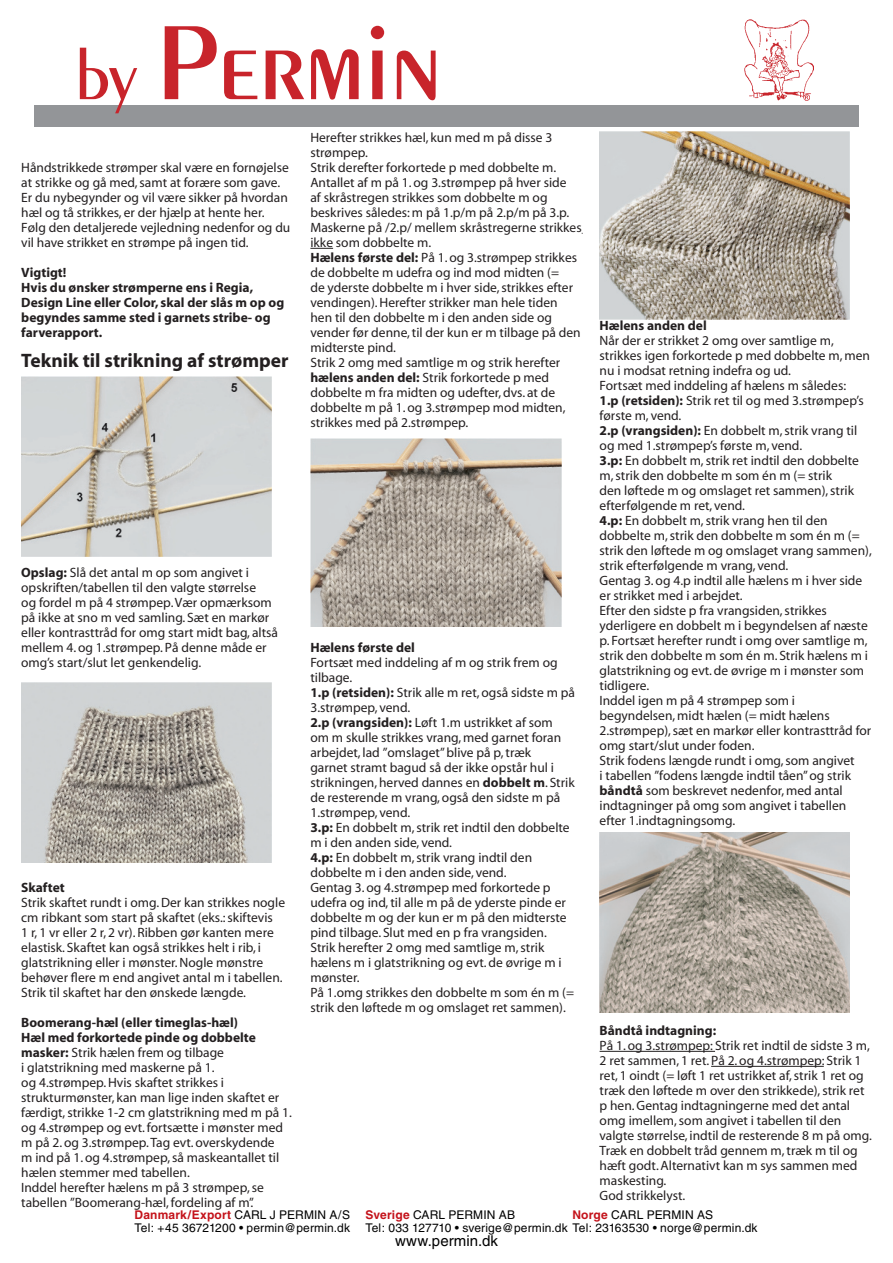
<style>
.page{position:relative;width:893px;height:1263px;background:#fff}
.page>*{position:absolute;margin:0;border:0;box-sizing:border-box;transform-origin:0 0}
.t1{font:112.5px "Penguin Plain";color:#c8242b}
.t2{font:700 19.5px "Myriad";color:#231f20}
.t3{font:15px "Helvetica";letter-spacing:.005em;color:#000}
.t4{font:13.5px/15px "Myriad";color:#231f20}
.t5{font:700 13.5px/15px "Myriad";color:#231f20}
.t6{font:12px "Helvetica";letter-spacing:.01em;color:#000}
.t7{font:700 12px "Helvetica";letter-spacing:.015em;color:#c4121a}
.s1{font-size:72px}
.s2{font-weight:700}
.s3{font-weight:400;color:#000}
.s4{font-weight:700;color:#c4121a}
</style>
<div class="page">
<div style="left:34px;top:106px;width:825px;height:21px;background:#939598"></div>
<img style="left:745px;top:20px;width:68px;height:80px">
<svg style="left:310px;top:248px;width:23px;height:1px"></svg>
<hr style="left:600px;top:1051px;width:115px;height:1px;background:#231f20">
<hr style="left:711px;top:1066px;width:113px;height:1px;background:#231f20">
<img style="left:600px;top:832px;width:249px;height:180px">
<img style="left:600px;top:132px;width:249px;height:188px">
<img style="left:310px;top:439px;width:251px;height:188px">
<img style="left:21px;top:682px;width:250px;height:180px">
<img style="left:21px;top:376px;width:250px;height:180px">
<h1 class="t1" style="left:76px;top:-4px;width:368px"><span class="s1">by</span> Permin</h1>
<p class="t4" style="left:310px;top:131px;width:273px">Herefter strikkes hæl, kun med m på disse 3 strømpep.<br>Strik derefter forkortede p med dobbelte m.<br>Antallet af m på 1. og 3.strømpep på hver side<br>af skråstregen strikkes som dobbelte m og beskrives således: m på 1.p/m på 2.p/m på 3.p.<br>Maskerne på /2.p/ mellem skråstregerne strikkes ikke som dobbelte m.<br><span class="s2">Hælens første del:</span> På 1. og 3.strømpep strikkes de dobbelte m udefra og ind mod midten (=<br>de yderste dobbelte m i hver side, strikkes efter vendingen). Herefter strikker man hele tiden hen til den dobbelte m i den anden side og vender før denne, til der kun er m tilbage på den midterste pind.<br>Strik 2 omg med samtlige m og strik herefter <span class="s2">hælens anden del:</span> Strik forkortede p med dobbelte m fra midten og udefter, dvs. at de dobbelte m på 1. og 3.strømpep mod midten, strikkes med på 2.strømpep.</p>
<p class="t4" style="left:21px;top:161px;width:271px">Håndstrikkede strømper skal være en fornøjelse at strikke og gå med, samt at forære som gave.<br>Er du nybegynder og vil være sikker på hvordan hæl og tå strikkes, er der hjælp at hente her.<br>Følg den detaljerede vejledning nedenfor og du vil have strikket en strømpe på ingen tid.</p>
<p class="t5" style="left:21px;top:265px;width:265px">Vigtigt!<br>Hvis du ønsker strømperne ens i Regia,<br>Design Line eller Color, skal der slås m op og begyndes samme sted i garnets stribe- og farverapport.</p>
<h2 class="t2" style="left:21px;top:350px;width:269px">Teknik til strikning af strømper</h2>
<p class="t5" style="left:600px;top:318px;width:109px">Hælens anden del</p>
<p class="t4" style="left:600px;top:333px;width:274px">Når der er strikket 2 omg over samtlige m, strikkes igen forkortede p med dobbelte m, men nu i modsat retning indefra og ud.<br>Fortsæt med inddeling af hælens m således:<br><span class="s2">1.p (retsiden):</span> Strik ret til og med 3.strømpep’s første m, vend.<br><span class="s2">2.p (vrangsiden):</span> En dobbelt m, strik vrang til og med 1.strømpep’s første m, vend.<br><span class="s2">3.p:</span> En dobbelt m, strik ret indtil den dobbelte m, strik den dobbelte m som én m (= strik<br>den løftede m og omslaget ret sammen), strik efterfølgende m ret, vend.<br><span class="s2">4.p:</span> En dobbelt m, strik vrang hen til den dobbelte m, strik den dobbelte m som én m (= strik den løftede m og omslaget vrang sammen), strik efterfølgende m vrang, vend.<br>Gentag 3. og 4.p indtil alle hælens m i hver side er strikket med i arbejdet.<br>Efter den sidste p fra vrangsiden, strikkes yderligere en dobbelt m i begyndelsen af næste p. Fortsæt herefter rundt i omg over samtlige m, strik den dobbelte m som én m. Strik hælens m i glatstrikning og evt. de øvrige m i mønster som tidligere.<br>Inddel igen m på 4 strømpep som i begyndelsen, midt hælen (= midt hælens 2.strømpep), sæt en markør eller kontrasttråd for omg start/slut under foden.<br>Strik fodens længde rundt i omg, som angivet<br>i tabellen ”fodens længde indtil tåen” og strik <span class="s2">båndtå</span> som beskrevet nedenfor, med antal indtagninger på omg som angivet i tabellen efter 1.indtagningsomg.</p>
<p class="t4" style="left:21px;top:566px;width:258px"><span class="s2">Opslag:</span> Slå det antal m op som angivet i opskriften/tabellen til den valgte størrelse<br>og fordel m på 4 strømpep. Vær opmærksom på ikke at sno m ved samling. Sæt en markør eller kontrasttråd for omg start midt bag, altså mellem 4. og 1.strømpep. På denne måde er omg’s start/slut let genkendelig.</p>
<p class="t5" style="left:310px;top:640px;width:106px">Hælens første del</p>
<p class="t4" style="left:310px;top:656px;width:266px">Fortsæt med inddeling af m og strik frem og tilbage.<br><span class="s2">1.p (retsiden):</span> Strik alle m ret, også sidste m på 3.strømpep, vend.<br><span class="s2">2.p (vrangsiden):</span> Løft 1.m ustrikket af som<br>om m skulle strikkes vrang, med garnet foran arbejdet, lad ”omslaget” blive på p, træk<br>garnet stramt bagud så der ikke opstår hul i strikningen, herved dannes en <span class="s2">dobbelt m</span>. Strik de resterende m vrang, også den sidste m på 1.strømpep, vend.<br><span class="s2">3.p:</span> En dobbelt m, strik ret indtil den dobbelte m i den anden side, vend.<br><span class="s2">4.p:</span> En dobbelt m, strik vrang indtil den dobbelte m i den anden side, vend.<br>Gentag 3. og 4.strømpep med forkortede p udefra og ind, til alle m på de yderste pinde er dobbelte m og der kun er m på den midterste pind tilbage. Slut med en p fra vrangsiden.<br>Strik herefter 2 omg med samtlige m, strik hælens m i glatstrikning og evt. de øvrige m i mønster.<br>På 1.omg strikkes den dobbelte m som én m (= strik den løftede m og omslaget ret sammen).</p>
<p class="t5" style="left:21px;top:880px;width:45px">Skaftet</p>
<p class="t4" style="left:21px;top:896px;width:265px">Strik skaftet rundt i omg. Der kan strikkes nogle cm ribkant som start på skaftet (eks.: skiftevis<br>1 r, 1 vr eller 2 r, 2 vr). Ribben gør kanten mere elastisk. Skaftet kan også strikkes helt i rib, i glatstrikning eller i mønster. Nogle mønstre behøver flere m end angivet antal m i tabellen.<br>Strik til skaftet har den ønskede længde.</p>
<p class="t4" style="left:21px;top:1016px;width:272px"><span class="s2">Boomerang-hæl (eller timeglas-hæl)<br>Hæl med forkortede pinde og dobbelte masker:</span> Strik hælen frem og tilbage<br>i glatstrikning med maskerne på 1.<br>og 4.strømpep. Hvis skaftet strikkes i strukturmønster, kan man lige inden skaftet er færdigt, strikke 1-2 cm glatstrikning med m på 1. og 4.strømpep og evt. fortsætte i mønster med m på 2. og 3.strømpep. Tag evt. overskydende<br>m ind på 1. og 4.strømpep, så maskeantallet til hælen stemmer med tabellen.<br>Inddel herefter hælens m på 3 strømpep, se tabellen ”Boomerang-hæl, fordeling af m”.</p>
<p class="t5" style="left:600px;top:1023px;width:118px">Båndtå indtagning:</p>
<p class="t4" style="left:600px;top:1038px;width:274px">På 1. og 3.strømpep: Strik ret indtil de sidste 3 m, 2 ret sammen, 1 ret. På 2. og 4.strømpep: Strik 1 ret, 1 oindt (= løft 1 ret ustrikket af, strik 1 ret og træk den løftede m over den strikkede), strik ret p hen. Gentag indtagningerne med det antal omg imellem, som angivet i tabellen til den valgte størrelse, indtil de resterende 8 m på omg.<br>Træk en dobbelt tråd gennem m, træk m til og hæft godt. Alternativt kan m sys sammen med maskesting.<br>God strikkelyst.</p>
<p class="t7" style="left:134px;top:1207px;width:217px">Danmark/Export <span class="s3">CARL J PERMIN A/S</span></p>
<p class="t6" style="left:365px;top:1207px;width:151px"><span class="s4">Sverige</span> CARL PERMIN AB</p>
<p class="t6" style="left:572px;top:1207px;width:142px"><span class="s4">Norge</span> CARL PERMIN AS</p>
<p class="t6" style="left:134px;top:1221px;width:217px">Tel: +45 36721200 • permin@permin.dk</p>
<p class="t6" style="left:365px;top:1221px;width:394px">Tel: 033 127710 • sverige@permin.dk Tel: 23163530 • norge@permin.dk</p>
<p class="t3" style="left:395px;top:1232px;width:104px">www.permin.dk</p>
</div>
